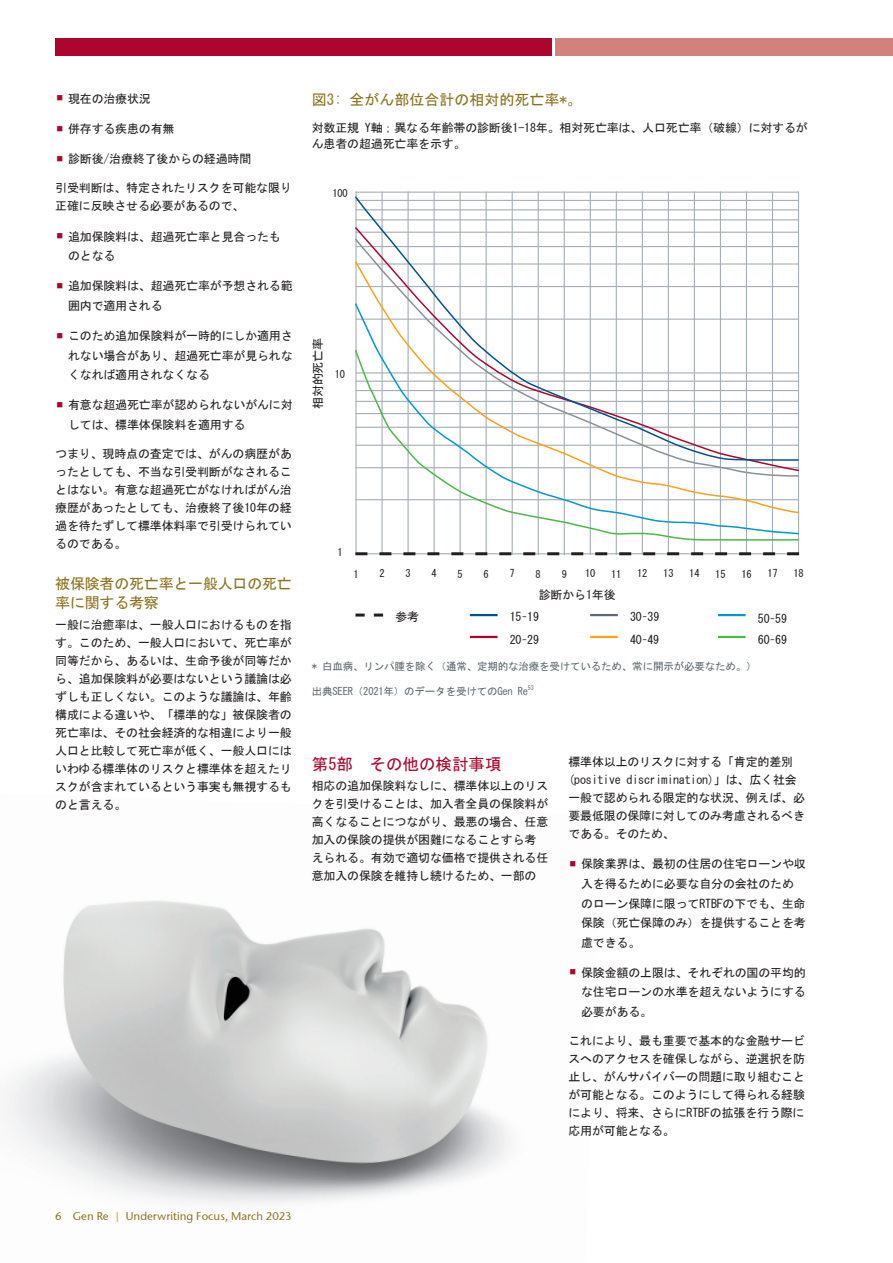
<style>
.page{position:relative;width:893px;height:1263px;background:#fff}
.page>*{position:absolute;margin:0;border:0;box-sizing:border-box;transform-origin:0 0}
.Artikel_Subheadline{font:16.5px "MS Gothic";color:#ac062f}
.Artikel_Sub_Subheadl{font:15px/19.5px "MS Gothic";letter-spacing:-.015em;color:#8c721f}
.Diagramm-___Tabellen{font:15px "MS Gothic";color:#8c721f}
.Artikel_Fließtext{font:12px/18px "MS Gothic";letter-spacing:-.015em;color:#231f20}
.Bildunterschrift{font:12px "MS Gothic";letter-spacing:-.015em;color:#231f20}
.t1{font:11.25px "Stone Sans GC Re";color:#8c721f}
.Bildunterschrift-2{font:10.5px "MS Gothic";letter-spacing:-.015em;color:#5c686f}
.Bildunterschrift-3{font:10.5px "MS Gothic";letter-spacing:-.015em;color:#231f20}
.Bildunterschrift-4{font:6.15px "MS Gothic";color:#5c686f}
.s1{color:#f9a21c}
</style>
<div class="page">
<div style="left:55px;top:38px;width:496px;height:17px;background:#ac062f"></div>
<div style="left:556px;top:38px;width:337px;height:17px;background:#d2827c"></div>
<img style="left:6px;top:901px;width:504px;height:303px">
<hr style="left:355px;top:192px;width:444px;height:1px;background:#a4aeb6">
<hr style="left:355px;top:192px;width:2px;height:363px;background:#a4aeb6">
<hr style="left:381px;top:192px;width:2px;height:363px;background:#a4aeb6">
<hr style="left:407px;top:192px;width:2px;height:363px;background:#a4aeb6">
<hr style="left:434px;top:192px;width:1px;height:363px;background:#a4aeb6">
<hr style="left:460px;top:192px;width:1px;height:363px;background:#a4aeb6">
<hr style="left:486px;top:192px;width:1px;height:363px;background:#a4aeb6">
<hr style="left:512px;top:192px;width:1px;height:363px;background:#a4aeb6">
<hr style="left:538px;top:192px;width:1px;height:363px;background:#a4aeb6">
<hr style="left:564px;top:192px;width:1px;height:363px;background:#a4aeb6">
<hr style="left:590px;top:192px;width:1px;height:363px;background:#a4aeb6">
<hr style="left:616px;top:192px;width:1px;height:363px;background:#a4aeb6">
<hr style="left:642px;top:192px;width:1px;height:363px;background:#a4aeb6">
<hr style="left:668px;top:192px;width:1px;height:363px;background:#a4aeb6">
<hr style="left:694px;top:192px;width:1px;height:363px;background:#a4aeb6">
<hr style="left:720px;top:192px;width:1px;height:363px;background:#a4aeb6">
<hr style="left:746px;top:192px;width:1px;height:363px;background:#a4aeb6">
<hr style="left:772px;top:192px;width:1px;height:363px;background:#a4aeb6">
<hr style="left:798px;top:192px;width:1px;height:363px;background:#a4aeb6">
<svg style="left:355px;top:552px;width:444px;height:3px"></svg>
<svg style="left:355px;top:535px;width:444px;height:6px"></svg>
<svg style="left:355px;top:514px;width:444px;height:21px"></svg>
<svg style="left:355px;top:477px;width:445px;height:37px"></svg>
<svg style="left:355px;top:462px;width:445px;height:10px"></svg>
<svg style="left:354px;top:195px;width:446px;height:267px"></svg>
<svg style="left:355px;top:613px;width:28px;height:3px"></svg>
<hr style="left:470px;top:614px;width:28px;height:2px;background:#00538a">
<hr style="left:590px;top:636px;width:28px;height:2px;background:#f9a21c">
<hr style="left:470px;top:636px;width:28px;height:2px;background:#ac062f">
<hr style="left:718px;top:614px;width:28px;height:2px;background:#0099c8">
<hr style="left:590px;top:614px;width:28px;height:2px;background:#5c686f">
<hr style="left:718px;top:636px;width:28px;height:2px;background:#4cb848">
<p class="Artikel_Fließtext" style="left:68px;top:89px;width:84px">現在の治療状況</p>
<p class="Artikel_Fließtext" style="left:68px;top:120px;width:108px">併存する疾患の有無</p>
<p class="Artikel_Fließtext" style="left:68px;top:150px;width:185px">診断後/治療終了後からの経過時間</p>
<p class="Artikel_Fließtext" style="left:55px;top:179px;width:238px">引受判断は、特定されたリスクを可能な限り正確に反映させる必要があるので、</p>
<p class="Artikel_Fließtext" style="left:68px;top:226px;width:214px;line-height:19.5px">追加保険料は、超過死亡率と見合ったものとなる</p>
<p class="Artikel_Fließtext" style="left:68px;top:276px;width:226px;line-height:19.5px">追加保険料は、超過死亡率が予想される範囲内で適用される</p>
<p class="Artikel_Fließtext" style="left:68px;top:326px;width:226px;line-height:19.5px;text-align:justify">このため追加保険料が一時的にしか適用されない場合があり、超過死亡率が見られなくなれば適用されなくなる</p>
<p class="Artikel_Fließtext" style="left:68px;top:395px;width:226px;line-height:19.5px">有意な超過死亡率が認められないがんに対しては、標準体保険料を適用する</p>
<p class="Artikel_Fließtext" style="left:55px;top:444px;width:238px;text-align:justify">つまり、現時点の査定では、がんの病歴があったとしても、不当な引受判断がなされることはない。有意な超過死亡がなければがん治療歴があったとしても、治療終了後10年の経過を待たずして標準体料率で引受けられているのである。</p>
<p class="Artikel_Sub_Subheadl" style="left:55px;top:574px;width:238px">被保険者の死亡率と一般人口の死亡率に関する考察</p>
<p class="Artikel_Fließtext" style="left:55px;top:615px;width:238px;text-align:justify">一般に治癒率は、一般人口におけるものを指す。このため、一般人口において、死亡率が同等だから、あるいは、生命予後が同等だから、追加保険料が必要はないという議論は必ずしも正しくない。このような議論は、年齢構成による違いや、「標準的な」被保険者の死亡率は、その社会経済的な相違により一般人口と比較して死亡率が低く、一般人口にはいわゆる標準体のリスクと標準体を超えたリスクが含まれているという事実も無視するものと言える。</p>
<p class="Diagramm-___Tabellen" style="left:312px;top:92px;width:271px">図3: 全がん部位合計の相対的死亡率*。</p>
<p class="Artikel_Fließtext" style="left:312px;top:119px;width:498px;line-height:16.5px">対数正規 Y軸；異なる年齢帯の診断後1-18年。相対死亡率は、人口死亡率（破線）に対するがん患者の超過死亡率を示す。</p>
<p class="Bildunterschrift-3" style="left:332px;top:188px;width:17px">100</p>
<p class="Bildunterschrift" style="left:312px;top:409px;width:73px;rotate:-90deg">相対的死亡率</p>
<p class="Bildunterschrift-3" style="left:335px;top:369px;width:12px">10</p>
<p class="Bildunterschrift-3" style="left:337px;top:546px;width:7px">1</p>
<p class="Bildunterschrift-3" style="left:353px;top:569px;width:7px">1</p>
<p class="Bildunterschrift-3" style="left:379px;top:568px;width:7px">2</p>
<p class="Bildunterschrift-3" style="left:405px;top:568px;width:7px">3</p>
<p class="Bildunterschrift-3" style="left:432px;top:568px;width:7px">4</p>
<p class="Bildunterschrift-3" style="left:458px;top:569px;width:7px">5</p>
<p class="Bildunterschrift-3" style="left:484px;top:569px;width:7px">6</p>
<p class="Bildunterschrift-3" style="left:510px;top:568px;width:7px">7</p>
<p class="Bildunterschrift-3" style="left:536px;top:569px;width:7px">8</p>
<p class="Bildunterschrift-3" style="left:562px;top:569px;width:7px">9</p>
<p class="Bildunterschrift-3" style="left:585px;top:568px;width:12px">10</p>
<p class="Bildunterschrift-3" style="left:611px;top:569px;width:12px">11</p>
<p class="Bildunterschrift-3" style="left:637px;top:568px;width:12px">12</p>
<p class="Bildunterschrift-3" style="left:663px;top:568px;width:12px">13</p>
<p class="Bildunterschrift-3" style="left:689px;top:568px;width:12px">14</p>
<p class="Bildunterschrift-3" style="left:715px;top:569px;width:12px">15</p>
<p class="Bildunterschrift-3" style="left:741px;top:569px;width:12px">16</p>
<p class="Bildunterschrift-3" style="left:767px;top:568px;width:12px">17</p>
<p class="Bildunterschrift-3" style="left:793px;top:568px;width:12px">18</p>
<p class="Bildunterschrift" style="left:539px;top:588px;width:78px">診断から1年後</p>
<p class="Bildunterschrift" style="left:395px;top:610px;width:25px">参考</p>
<p class="Bildunterschrift" style="left:510px;top:611px;width:31px">15–19</p>
<p class="Bildunterschrift" style="left:510px;top:633px;width:31px">20–29</p>
<p class="Bildunterschrift" style="left:630px;top:633px;width:31px">40–49</p>
<p class="Bildunterschrift" style="left:630px;top:610px;width:31px">30–39</p>
<p class="Bildunterschrift" style="left:758px;top:613px;width:31px">50–59</p>
<p class="Bildunterschrift" style="left:758px;top:633px;width:31px">60–69</p>
<p class="Bildunterschrift-2" style="left:312px;top:661px;width:446px">* 白血病、リンパ腫を除く（通常、定期的な治療を受けているため、常に開示が必要なため。）</p>
<p class="Bildunterschrift-2" style="left:312px;top:686px;width:218px">出典SEER（2021年）のデータを受けてのGen Re</p>
<p class="Bildunterschrift-4" style="left:528px;top:684px;width:8px">53</p>
<p class="Artikel_Subheadline" style="left:312px;top:755px;width:191px">第5部　その他の検討事項</p>
<p class="Artikel_Fließtext" style="left:312px;top:776px;width:238px">相応の追加保険料なしに、標準体以上のリスクを引受けることは、加入者全員の保険料が高くなることにつながり、最悪の場合、任意加入の保険の提供が困難になることすら考えられる。有効で適切な価格で提供される任意加入の保険を維持し続けるため、一部の</p>
<p class="Artikel_Fließtext" style="left:568px;top:753px;width:238px">標準体以上のリスクに対する「肯定的差別(positive discrimination)」は、広く社会一般で認められる限定的な状況、例えば、必要最低限の保障に対してのみ考慮されるべきである。そのため、</p>
<p class="Artikel_Fließtext" style="left:581px;top:854px;width:226px;line-height:19.5px">保険業界は、最初の住居の住宅ローンや収入を得るために必要な自分の会社のためのローン保障に限ってRTBFの下でも、生命保険（死亡保障のみ）を提供することを考慮できる。</p>
<p class="Artikel_Fließtext" style="left:581px;top:963px;width:226px;line-height:19.5px;text-align:justify">保険金額の上限は、それぞれの国の平均的な住宅ローンの水準を超えないようにする必要がある。</p>
<p class="Artikel_Fließtext" style="left:568px;top:1031px;width:238px;text-align:justify">これにより、最も重要で基本的な金融サービスへのアクセスを確保しながら、逆選択を防止し、がんサバイバーの問題に取り組むことが可能となる。このようにして得られる経験により、将来、さらにRTBFの拡張を行う際に応用が可能となる。</p>
<p class="t1" style="left:55px;top:1209px;width:238px">6 Gen Re <span class="s1">|</span> Underwriting Focus, March 2023</p>
</div>
